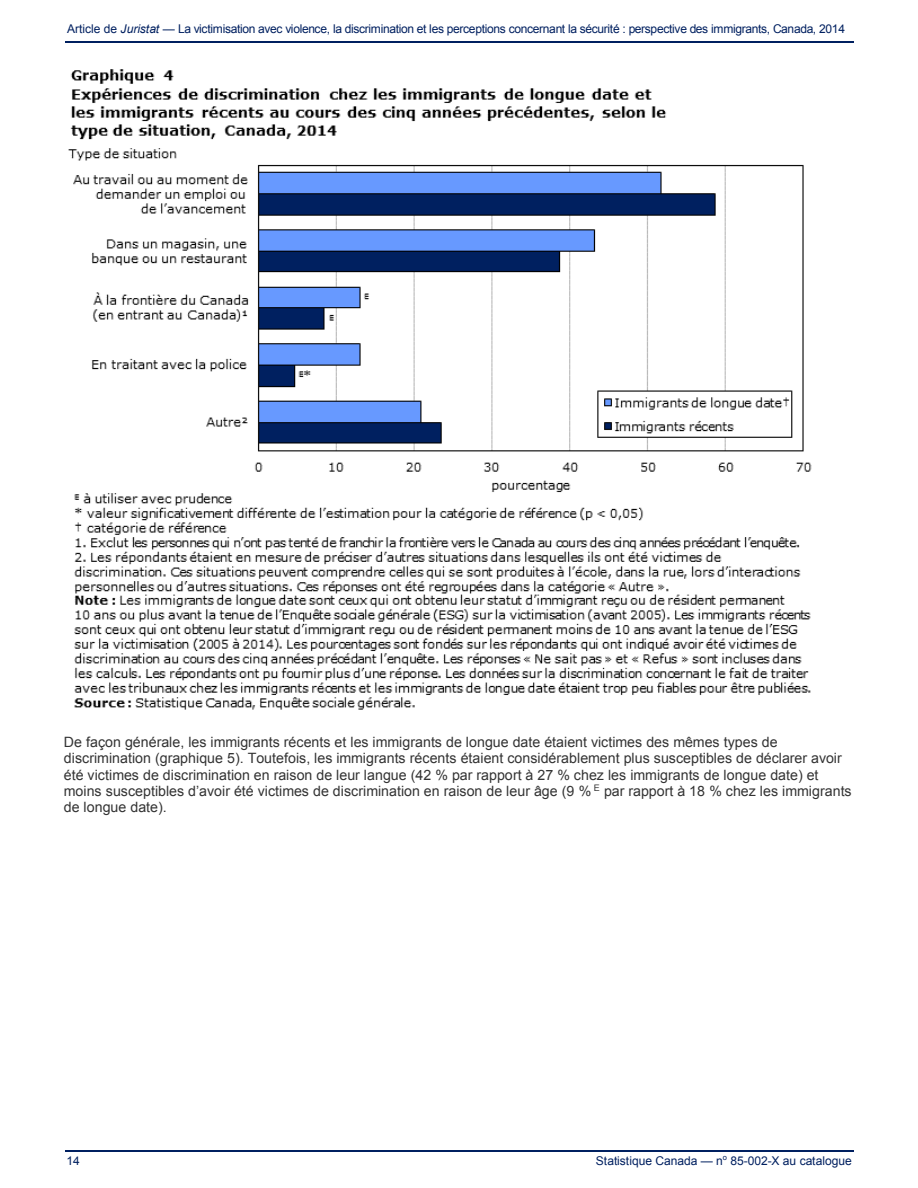
<style>
.page{position:relative;width:918px;height:1188px;background:#fff}
.page>*{position:absolute;margin:0;border:0;box-sizing:border-box;transform-origin:0 0}
.t1{font:14.25px/16.4px "Arial";color:#333}
.t2{font:12px "Arial";letter-spacing:-.025em;color:#002060}
.t3{font:12px "Arial";letter-spacing:-.005em;color:#002060}
.s1{font-style:italic}
</style>
<div class="page">
<hr style="left:65px;top:1151px;width:789px;height:1px;background:#002060">
<hr style="left:65px;top:42px;width:789px;height:1px;background:#002060">
<img style="left:68px;top:69px;width:744px;height:641px">
<p class="t2" style="left:67px;top:21px;width:779px">Article de <span class="s1">Juristat</span> — La victimisation avec violence, la discrimination et les perceptions concernant la sécurité : perspective des immigrants, Canada, 2014</p>
<p class="t1" style="left:64px;top:734px;width:789px">De façon générale, les immigrants récents et les immigrants de longue date étaient victimes des mêmes types de discrimination (graphique 5). Toutefois, les immigrants récents étaient considérablement plus susceptibles de déclarer avoir été victimes de discrimination en raison de leur langue (42 % par rapport à 27 % chez les immigrants de longue date) et moins susceptibles d’avoir été victimes de discrimination en raison de leur âge (9 % <sup>E</sup> par rapport à 18 % chez les immigrants de longue date).</p>
<p class="t2" style="left:66px;top:1153px;width:15px">14</p>
<p class="t3" style="left:596px;top:1152px;width:257px">Statistique Canada — n<sup>o</sup> 85-002-X au catalogue</p>
</div>
